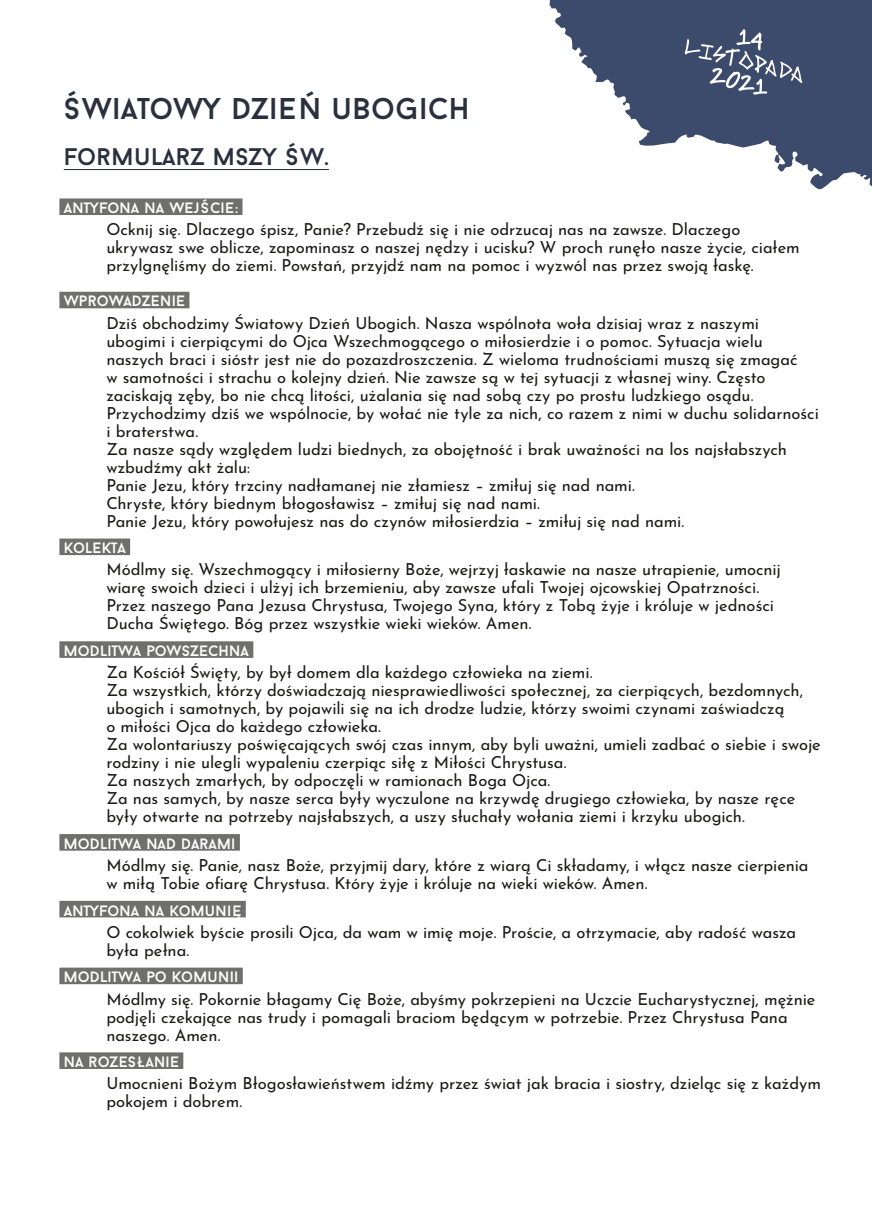
<style>
.page{position:relative;width:872px;height:1212px;background:#fff}
.page>*{position:absolute;margin:0;border:0;box-sizing:border-box;transform-origin:0 0}
.t1{font:30px "Baron Neue";letter-spacing:.01em;color:#2a303e}
.t2{font:24px "Baron Neue";letter-spacing:.01em;color:#2a303e}
.t3{font:16.5px/18px "Josefin Sans";letter-spacing:-.005em;color:#1a1a18}
.t4{font:15px "Baron Neue";letter-spacing:.01em;color:#fff}
.t5{font:15px "Baron Neue";letter-spacing:-.02em;color:#fff}
</style>
<div class="page">
<svg style="left:549px;top:0;width:323px;height:190px;fill:#3c4a6c"></svg>
<hr style="left:64px;top:169px;width:265px;height:1px;background:#2a303e">
<div style="left:59px;top:198px;width:183px;height:17px;background:#6f6f6e"></div>
<div style="left:59px;top:292px;width:130px;height:16px;background:#6f6f6e"></div>
<div style="left:59px;top:538px;width:71px;height:17px;background:#6f6f6e"></div>
<div style="left:59px;top:641px;width:194px;height:17px;background:#6f6f6e"></div>
<div style="left:59px;top:834px;width:181px;height:17px;background:#6f6f6e"></div>
<div style="left:59px;top:901px;width:187px;height:16px;background:#6f6f6e"></div>
<div style="left:59px;top:967px;width:184px;height:17px;background:#6f6f6e"></div>
<div style="left:59px;top:1052px;width:124px;height:17px;background:#6f6f6e"></div>
<svg style="left:685px;top:29px;width:117px;height:66px;background:#576380"></svg>
<h1 class="t1" style="left:64px;top:90px;width:407px">ŚWIATOWY DZIEŃ UBOGICH</h1>
<h2 class="t2" style="left:64px;top:142px;width:267px">FORMULARZ MSZY ŚW.</h2>
<p class="t4" style="left:64px;top:198px;width:176px">ANTYFONA NA WEJŚCIE:</p>
<p class="t3" style="left:106px;top:219px;width:695px">Ocknij się. Dlaczego śpisz, Panie? Przebudź się i nie odrzucaj nas na zawsze. Dlaczego ukrywasz swe oblicze, zapominasz o naszej nędzy i ucisku? W proch runęło nasze życie, ciałem przylgnęliśmy do ziemi. Powstań, przyjdź nam na pomoc i wyzwól nas przez swoją łaskę.</p>
<p class="t4" style="left:64px;top:292px;width:123px">WPROWADZENIE</p>
<p class="t3" style="left:106px;top:313px;width:714px">Dziś obchodzimy Światowy Dzień Ubogich. Nasza wspólnota woła dzisiaj wraz z naszymi ubogimi i cierpiącymi do Ojca Wszechmogącego o miłosierdzie i o pomoc. Sytuacja wielu naszych braci i sióstr jest nie do pozazdroszczenia. Z wieloma trudnościami muszą się zmagać<br>w samotności i strachu o kolejny dzień. Nie zawsze są w tej sytuacji z własnej winy. Często zaciskają zęby, bo nie chcą litości, użalania się nad sobą czy po prostu ludzkiego osądu.<br>Przychodzimy dziś we wspólnocie, by wołać nie tyle za nich, co razem z nimi w duchu solidarności i braterstwa.<br>Za nasze sądy względem ludzi biednych, za obojętność i brak uważności na los najsłabszych wzbudźmy akt żalu:<br>Panie Jezu, który trzciny nadłamanej nie złamiesz – zmiłuj się nad nami.<br>Chryste, który biednym błogosławisz – zmiłuj się nad nami.<br>Panie Jezu, który powołujesz nas do czynów miłosierdzia – zmiłuj się nad nami.</p>
<p class="t5" style="left:64px;top:539px;width:63px">KOLEKTA</p>
<p class="t3" style="left:106px;top:559px;width:676px">Módlmy się. Wszechmogący i miłosierny Boże, wejrzyj łaskawie na nasze utrapienie, umocnij wiarę swoich dzieci i ulżyj ich brzemieniu, aby zawsze ufali Twojej ojcowskiej Opatrzności.<br>Przez naszego Pana Jezusa Chrystusa, Twojego Syna, który z Tobą żyje i króluje w jedności Ducha Świętego. Bóg przez wszystkie wieki wieków. Amen.</p>
<p class="t4" style="left:64px;top:641px;width:187px">MODLITWA POWSZECHNA</p>
<p class="t3" style="left:106px;top:662px;width:716px">Za Kościół Święty, by był domem dla każdego człowieka na ziemi.<br>Za wszystkich, którzy doświadczają niesprawiedliwości społecznej, za cierpiących, bezdomnych, ubogich i samotnych, by pojawili się na ich drodze ludzie, którzy swoimi czynami zaświadczą<br>o miłości Ojca do każdego człowieka.<br>Za wolontariuszy poświęcających swój czas innym, aby byli uważni, umieli zadbać o siebie i swoje rodziny i nie ulegli wypaleniu czerpiąc siłę z Miłości Chrystusa.<br>Za naszych zmarłych, by odpoczęli w ramionach Boga Ojca.<br>Za nas samych, by nasze serca były wyczulone na krzywdę drugiego człowieka, by nasze ręce były otwarte na potrzeby najsłabszych, a uszy słuchały wołania ziemi i krzyku ubogich.</p>
<p class="t4" style="left:64px;top:834px;width:173px">MODLITWA NAD DARAMI</p>
<p class="t3" style="left:106px;top:855px;width:704px">Módlmy się. Panie, nasz Boże, przyjmij dary, które z wiarą Ci składamy, i włącz nasze cierpienia w miłą Tobie ofiarę Chrystusa. Który żyje i króluje na wieki wieków. Amen.</p>
<p class="t4" style="left:64px;top:901px;width:179px">ANTYFONA NA KOMUNIĘ</p>
<p class="t3" style="left:106px;top:922px;width:691px">O cokolwiek byście prosili Ojca, da wam w imię moje. Proście, a otrzymacie, aby radość wasza była pełna.</p>
<p class="t4" style="left:64px;top:968px;width:176px">MODLITWA PO KOMUNII</p>
<p class="t3" style="left:106px;top:988px;width:710px">Módlmy się. Pokornie błagamy Cię Boże, abyśmy pokrzepieni na Uczcie Eucharystycznej, mężnie podjęli czekające nas trudy i pomagali braciom będącym w potrzebie. Przez Chrystusa Pana naszego. Amen.</p>
<p class="t4" style="left:64px;top:1052px;width:117px">NA ROZESŁANIE</p>
<p class="t3" style="left:106px;top:1073px;width:716px">Umocnieni Bożym Błogosławieństwem idźmy przez świat jak bracia i siostry, dzieląc się z każdym pokojem i dobrem.</p>
</div>
